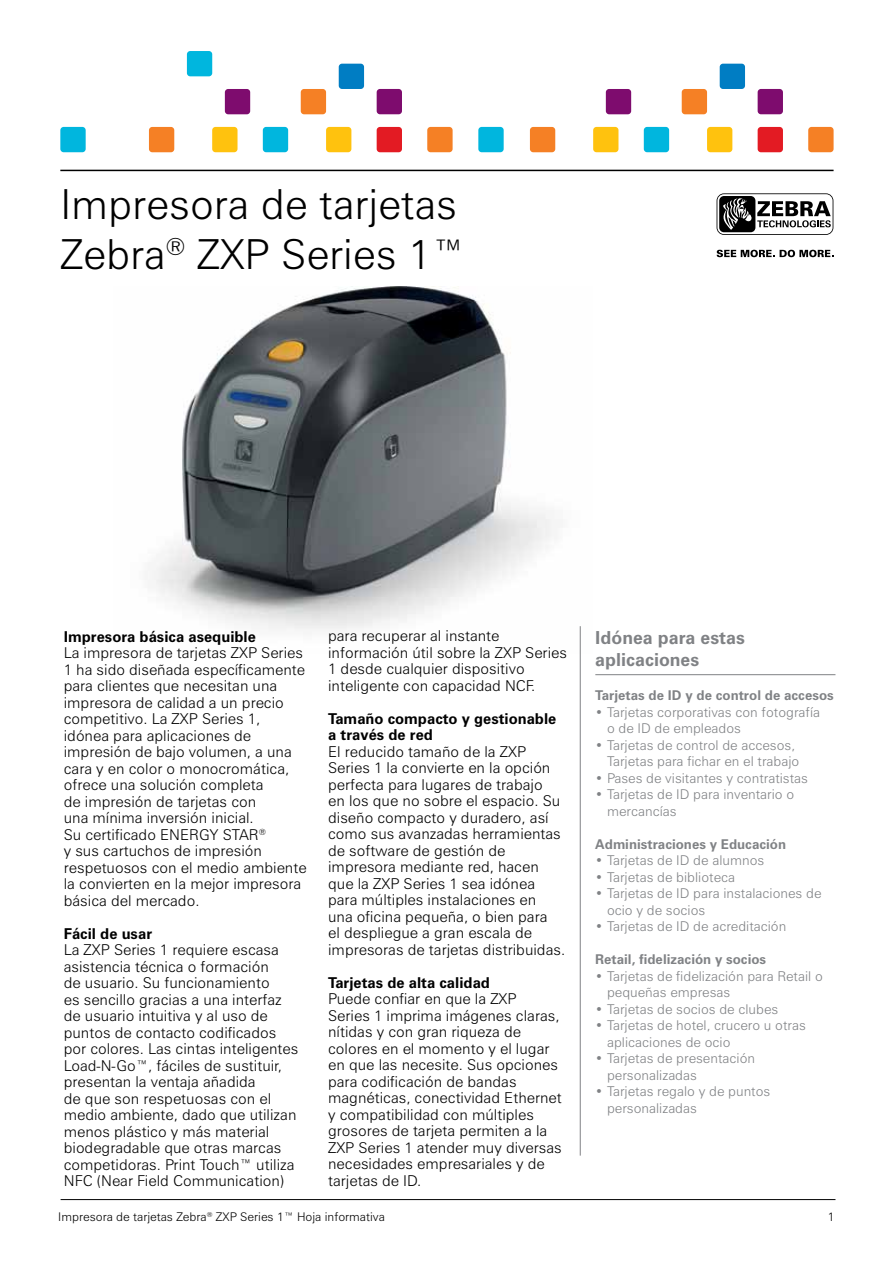
<style>
.page{position:relative;width:893px;height:1263px;background:#fff}
.page>*{position:absolute;margin:0;border:0;box-sizing:border-box;transform-origin:0 0}
.t1{font:300 41.4px/49.8px "Zurich BT";color:#000}
.t2{font:700 18px/21.6px "Zurich BT";color:#808285}
.t3{font:300 15px/16.5px "Zurich BT";color:#000}
.t4{font:700 15px/16.5px "Zurich BT";color:#000}
.t5{font:300 13.5px/16.5px "Zurich BT";color:#808285}
.t6{font:700 13.5px "Zurich BT";color:#808285}
.t7{font:300 12px "Zurich BT";color:#000}
</style>
<div class="page">
<img style="left:152px;top:286px;width:428px;height:368px">
<div style="left:339px;top:64px;width:25px;height:25px;background:#007dc3;border-radius:3px"></div>
<div style="left:212px;top:127px;width:26px;height:25px;background:#ffc20e;border-radius:3px"></div>
<div style="left:326px;top:127px;width:25px;height:25px;background:#ffc20e;border-radius:3px"></div>
<div style="left:301px;top:89px;width:25px;height:25px;background:#f58025;border-radius:3px"></div>
<div style="left:427px;top:127px;width:26px;height:25px;background:#f58025;border-radius:3px"></div>
<div style="left:149px;top:127px;width:25px;height:25px;background:#f58025;border-radius:3px"></div>
<div style="left:187px;top:51px;width:25px;height:25px;background:#00b6de;border-radius:3px"></div>
<div style="left:263px;top:127px;width:25px;height:25px;background:#00b6de;border-radius:3px"></div>
<div style="left:60px;top:127px;width:26px;height:25px;background:#00b6de;border-radius:3px"></div>
<div style="left:225px;top:89px;width:25px;height:25px;background:#7e0c6e;border-radius:3px"></div>
<div style="left:377px;top:89px;width:25px;height:25px;background:#7e0c6e;border-radius:3px"></div>
<div style="left:377px;top:127px;width:25px;height:25px;background:#e31b23;border-radius:3px"></div>
<div style="left:720px;top:64px;width:25px;height:25px;background:#007dc3;border-radius:3px"></div>
<div style="left:593px;top:127px;width:25px;height:25px;background:#ffc20e;border-radius:3px"></div>
<div style="left:707px;top:127px;width:25px;height:25px;background:#ffc20e;border-radius:3px"></div>
<div style="left:682px;top:89px;width:25px;height:25px;background:#f58025;border-radius:3px"></div>
<div style="left:808px;top:127px;width:26px;height:25px;background:#f58025;border-radius:3px"></div>
<div style="left:530px;top:127px;width:25px;height:25px;background:#f58025;border-radius:3px"></div>
<div style="left:644px;top:127px;width:25px;height:25px;background:#00b6de;border-radius:3px"></div>
<div style="left:478px;top:127px;width:26px;height:25px;background:#00b6de;border-radius:3px"></div>
<div style="left:606px;top:89px;width:25px;height:25px;background:#7e0c6e;border-radius:3px"></div>
<div style="left:758px;top:89px;width:25px;height:25px;background:#7e0c6e;border-radius:3px"></div>
<div style="left:758px;top:127px;width:25px;height:25px;background:#e31b23;border-radius:3px"></div>
<svg style="left:717px;top:250px;width:117px;height:7px"></svg>
<svg style="left:717px;top:193px;width:116px;height:42px"></svg>
<hr style="left:60px;top:170px;width:774px;height:1px;background:#000">
<hr style="left:61px;top:1199px;width:774px;height:1px;background:#000">
<hr style="left:580px;top:626px;width:1px;height:529px;background:#808285">
<hr style="left:595px;top:674px;width:240px;height:1px;background:#808285">
<h1 class="t1" style="left:60px;top:179px;width:407px">Impresora de tarjetas<br>Zebra<sup>®</sup> ZXP Series 1™</h1>
<p class="t4" style="left:64px;top:628px;width:194px">Impresora básica asequible</p>
<p class="t3" style="left:64px;top:645px;width:244px">La impresora de tarjetas ZXP Series<br>1 ha sido diseñada específicamente para clientes que necesitan una impresora de calidad a un precio competitivo. La ZXP Series 1, idónea para aplicaciones de impresión de bajo volumen, a una cara y en color o monocromática, ofrece una solución completa<br>de impresión de tarjetas con<br>una mínima inversión inicial.<br>Su certificado ENERGY STAR<sup>®<br></sup>y sus cartuchos de impresión respetuosos con el medio ambiente la convierten en la mejor impresora básica del mercado.</p>
<p class="t4" style="left:64px;top:925px;width:90px">Fácil de usar</p>
<p class="t3" style="left:64px;top:942px;width:236px">La ZXP Series 1 requiere escasa asistencia técnica o formación<br>de usuario. Su funcionamiento<br>es sencillo gracias a una interfaz de usuario intuitiva y al uso de puntos de contacto codificados por colores. Las cintas inteligentes<br>Load-N-Go™, fáciles de sustituir, presentan la ventaja añadida<br>de que son respetuosas con el medio ambiente, dado que utilizan menos plástico y más material biodegradable que otras marcas competidoras. Print Touch™ utiliza<br>NFC (Near Field Communication)</p>
<p class="t3" style="left:328px;top:627px;width:240px">para recuperar al instante información útil sobre la ZXP Series<br>1 desde cualquier dispositivo inteligente con capacidad NCF.</p>
<p class="t4" style="left:328px;top:710px;width:230px">Tamaño compacto y gestionable a través de red</p>
<p class="t3" style="left:328px;top:743px;width:238px">El reducido tamaño de la ZXP<br>Series 1 la convierte en la opción perfecta para lugares de trabajo<br>en los que no sobre el espacio. Su diseño compacto y duradero, así como sus avanzadas herramientas de software de gestión de impresora mediante red, hacen que la ZXP Series 1 sea idónea para múltiples instalaciones en<br>una oficina pequeña, o bien para<br>el despliegue a gran escala de impresoras de tarjetas distribuidas.</p>
<p class="t4" style="left:328px;top:974px;width:163px">Tarjetas de alta calidad</p>
<p class="t3" style="left:328px;top:990px;width:235px">Puede confiar en que la ZXP<br>Series 1 imprima imágenes claras, nítidas y con gran riqueza de colores en el momento y el lugar en que las necesite. Sus opciones para codificación de bandas magnéticas, conectividad Ethernet y compatibilidad con múltiples grosores de tarjeta permiten a la<br>ZXP Series 1 atender muy diversas necesidades empresariales y de tarjetas de ID.</p>
<p class="t2" style="left:595px;top:627px;width:151px">Idónea para estas aplicaciones</p>
<p class="t6" style="left:595px;top:687px;width:240px">Tarjetas de ID y de control de accesos</p>
<p class="t5" style="left:607px;top:704px;width:215px;text-indent:-12px">• Tarjetas corporativas con fotografía o de ID de empleados</p>
<p class="t5" style="left:607px;top:737px;width:194px;text-indent:-12px">• Tarjetas de control de accesos,<br>Tarjetas para fichar en el trabajo</p>
<p class="t5" style="left:595px;top:770px;width:214px">• Pases de visitantes y contratistas</p>
<p class="t5" style="left:607px;top:786px;width:189px;text-indent:-12px">• Tarjetas de ID para inventario o mercancías</p>
<p class="t6" style="left:595px;top:836px;width:192px">Administraciones y Educación</p>
<p class="t5" style="left:595px;top:852px;width:170px">• Tarjetas de ID de alumnos</p>
<p class="t5" style="left:595px;top:869px;width:141px">• Tarjetas de biblioteca</p>
<p class="t5" style="left:607px;top:885px;width:216px;text-indent:-12px">• Tarjetas de ID para instalaciones de ocio y de socios</p>
<p class="t5" style="left:595px;top:918px;width:193px">• Tarjetas de ID de acreditación</p>
<p class="t6" style="left:595px;top:951px;width:172px">Retail, fidelización y socios</p>
<p class="t5" style="left:607px;top:968px;width:217px;text-indent:-12px">• Tarjetas de fidelización para Retail o pequeñas empresas</p>
<p class="t5" style="left:595px;top:1001px;width:185px">• Tarjetas de socios de clubes</p>
<p class="t5" style="left:607px;top:1017px;width:200px;text-indent:-12px">• Tarjetas de hotel, crucero u otras aplicaciones de ocio</p>
<p class="t5" style="left:607px;top:1050px;width:150px;text-indent:-12px">• Tarjetas de presentación personalizadas</p>
<p class="t5" style="left:607px;top:1083px;width:165px;text-indent:-12px">• Tarjetas regalo y de puntos personalizadas</p>
<p class="t7" style="left:58px;top:1210px;width:328px">Impresora de tarjetas Zebra<sup>®</sup> ZXP Series 1™ Hoja informativa</p>
<p class="t7" style="left:828px;top:1209px;width:8px">1</p>
</div>
